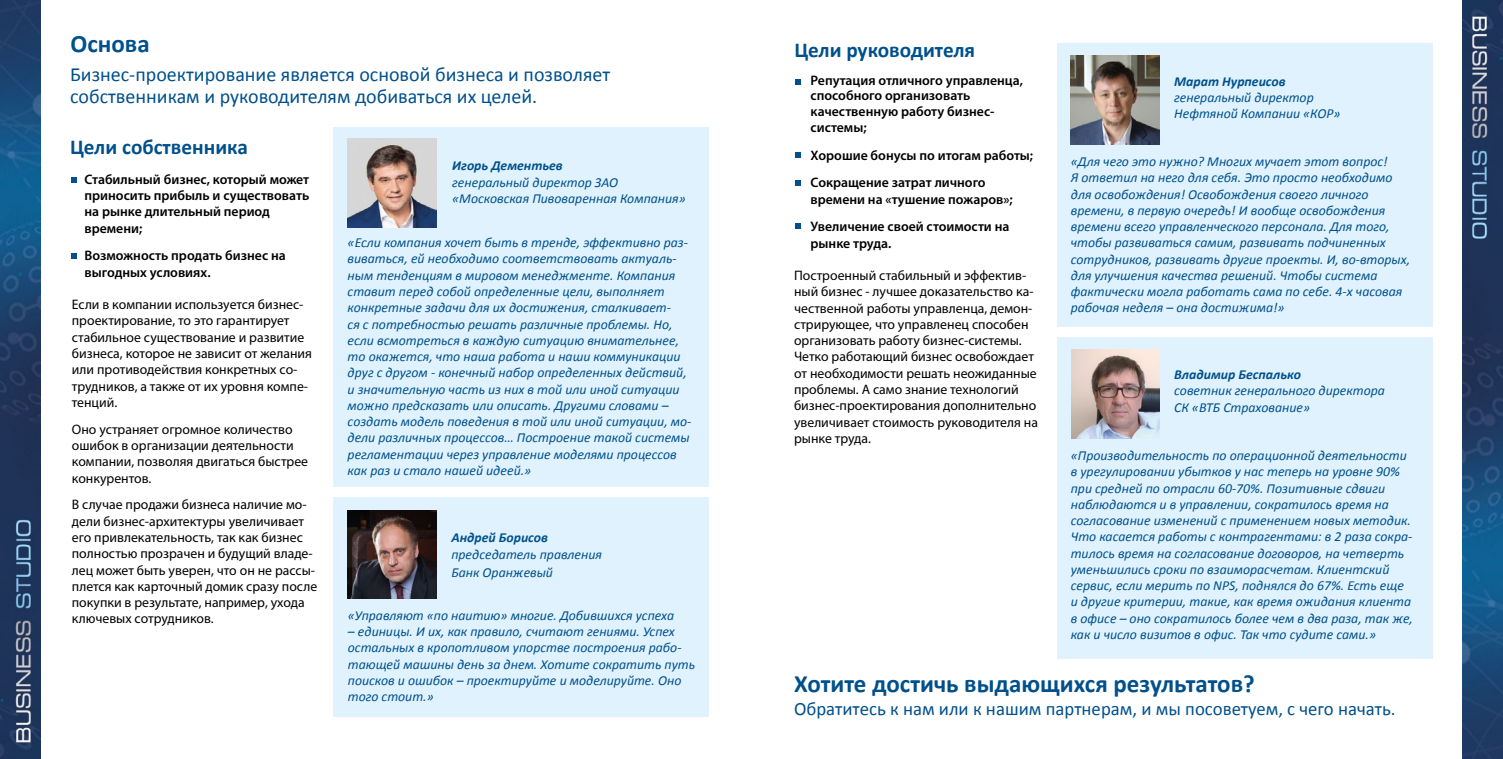
<style>
.page{position:relative;width:1503px;height:759px;background:#fff}
.page>*{position:absolute;margin:0;border:0;box-sizing:border-box;transform-origin:0 0}
.t1{font:700 25px "Calibri";color:#00508c}
.t2{font:700 21.25px "Calibri";color:#00508c}
.t3{font:20px/22.5px "Calibri";color:#00508c}
.t4{font:18.75px "Calibri";color:#00508c}
.t5{font:italic 13.75px/16.2px "Calibri";color:#00508c}
.t6{font:13.75px/16.2px "Myriad Pro";color:#000}
.t7{font:600 13.75px/16.4px "Myriad Pro";color:#000}
.t8{font:italic 700 13.75px "Calibri";color:#00508c}
</style>
<div class="page">
<div style="left:334px;top:127px;width:375px;height:359px;background:#dff2fd"></div>
<div style="left:334px;top:497px;width:375px;height:219px;background:#dff2fd"></div>
<img style="left:348px;top:510px;width:88px;height:88px">
<svg style="left:71px;top:177px;width:5px;height:5px"></svg>
<svg style="left:71px;top:253px;width:5px;height:6px"></svg>
<img style="left:348px;top:139px;width:88px;height:88px">
<img style="left:0;top:0;width:41px;height:758px">
<div style="left:1057px;top:43px;width:375px;height:283px;background:#dff2fd"></div>
<div style="left:1057px;top:337px;width:375px;height:321px;background:#dff2fd"></div>
<svg style="left:795px;top:79px;width:6px;height:5px"></svg>
<svg style="left:795px;top:152px;width:6px;height:5px"></svg>
<svg style="left:795px;top:180px;width:6px;height:5px"></svg>
<svg style="left:795px;top:223px;width:6px;height:6px"></svg>
<img style="left:1071px;top:349px;width:88px;height:89px">
<img style="left:1070px;top:56px;width:89px;height:88px">
<img style="left:1462px;top:0;width:40px;height:758px">
<h1 class="t1" style="left:70px;top:27px;width:81px">Основа</h1>
<h3 class="t3" style="left:70px;top:63px;width:541px">Бизнес-проектирование является основой бизнеса и позволяет собственникам и руководителям добиваться их целей.</h3>
<h2 class="t2" style="left:70px;top:133px;width:179px">Цели собственника</h2>
<p class="t7" style="left:84px;top:170px;width:226px">Стабильный бизнес, который может приносить прибыль и существовать на рынке длительный период времени;</p>
<p class="t7" style="left:84px;top:247px;width:203px">Возможность продать бизнес на выгодных условиях.</p>
<p class="t6" style="left:72px;top:296px;width:242px">Если в компании используется бизнес&shy;проектирование, то это гарантирует стабильное существование и развитие бизнеса, которое не зависит от желания или противодействия конкретных со&shy;трудников, а также от их уровня компе&shy;тенций.</p>
<p class="t6" style="left:72px;top:420px;width:238px">Оно устраняет огромное количество ошибок в организации деятельности компании, позволяя двигаться быстрее конкурентов.</p>
<p class="t6" style="left:72px;top:496px;width:247px">В случае продажи бизнеса наличие мо&shy;дели бизнес-архитектуры увеличивает его привлекательность, так как бизнес полностью прозрачен и будущий владе&shy;лец может быть уверен, что он не рассы&shy;плется как карточный домик сразу после покупки в результате, например, ухода ключевых сотрудников.</p>
<p class="t8" style="left:452px;top:157px;width:112px">Игорь Дементьев</p>
<p class="t5" style="left:452px;top:173px;width:235px">генеральный директор ЗАО «Московская Пивоваренная Компания»</p>
<p class="t5" style="left:348px;top:234px;width:345px">«Если компания хочет быть в тренде, эффективно раз&shy;виваться, ей необходимо соответствовать актуаль&shy;ным тенденциям в мировом менеджменте. Компания ставит перед собой определенные цели, выполняет конкретные задачи для их достижения, сталкивает-<br>ся с потребностью решать различные проблемы. Но, если всмотреться в каждую ситуацию внимательнее, то окажется, что наша работа и наши коммуникации друг с другом - конечный набор определенных действий, и значительную часть из них в той или иной ситуации можно предсказать или описать. Другими словами – создать модель поведения в той или иной ситуации, мо&shy;дели различных процессов… Построение такой системы регламентации через управление моделями процессов как раз и стало нашей идеей.»</p>
<p class="t8" style="left:451px;top:528px;width:98px">Андрей Борисов</p>
<p class="t5" style="left:451px;top:545px;width:152px;line-height:17.5px">председатель правления<br>Банк Оранжевый</p>
<p class="t5" style="left:348px;top:606px;width:328px">«Управляют «по наитию» многие. Добившихся успеха</p>
<p class="t5" style="left:348px;top:622px;width:349px">– единицы. И их, как правило, считают гениями. Успех остальных в кропотливом упорстве построения рабо&shy;тающей машины день за днем. Хотите сократить путь поисков и ошибок – проектируйте и моделируйте. Оно того стоит.»</p>
<h2 class="t2" style="left:794px;top:36px;width:182px">Цели руководителя</h2>
<p class="t7" style="left:810px;top:73px;width:214px;line-height:15px">Репутация отличного управленца, способного организовать качественную работу бизнес-</p>
<p class="t7" style="left:810px;top:113px;width:224px;line-height:27.5px">системы;<br>Хорошие бонусы по итогам работы;<br>Сокращение затрат личного</p>
<p class="t7" style="left:810px;top:185px;width:204px;line-height:27.5px">времени на «тушение пожаров»;<br>Увеличение своей стоимости на</p>
<p class="t7" style="left:810px;top:234px;width:82px">рынке труда.</p>
<p class="t6" style="left:794px;top:267px;width:245px">Построенный стабильный и эффектив&shy;ный бизнес - лучшее доказательство ка&shy;чественной работы управленца, демон&shy;стрирующее, что управленец способен организовать работу бизнес-системы.<br>Четко работающий бизнес освобождает от необходимости решать неожиданные проблемы. А само знание технологий бизнес-проектирования дополнительно увеличивает стоимость руководителя на рынке труда.</p>
<p class="t8" style="left:1174px;top:72px;width:113px">Марат Нурпеисов</p>
<p class="t5" style="left:1174px;top:89px;width:168px">генеральный директор<br>Нефтяной Компании «КОР»</p>
<p class="t5" style="left:1070px;top:153px;width:341px">«Для чего это нужно? Многих мучает этот вопрос!<br>Я ответил на него для себя. Это просто необходимо для освобождения! Освобождения своего личного времени, в первую очередь! И вообще освобождения времени всего управленческого персонала. Для того, чтобы развиваться самим, развивать подчиненных сотрудников, развивать другие проекты. И, во-вторых, для улучшения качества решений. Чтобы система фактически могла работать сама по себе. 4-х часовая рабочая неделя – она достижима!»</p>
<p class="t8" style="left:1174px;top:365px;width:128px">Владимир Беспалько</p>
<p class="t5" style="left:1174px;top:382px;width:212px">советник генерального директора<br>СК «ВТБ Страхование»</p>
<p class="t5" style="left:1070px;top:446px;width:344px">«Производительность по операционной деятельности в урегулировании убытков у нас теперь на уровне 90% при средней по отрасли 60-70%. Позитивные сдвиги наблюдаются и в управлении, сократилось время на согласование изменений с применением новых методик.<br>Что касается работы с контрагентами: в 2 раза сокра&shy;тилось время на согласование договоров, на четверть уменьшились сроки по взаиморасчетам. Клиентский сервис, если мерить по NPS, поднялся до 67%. Есть еще и другие критерии, такие, как время ожидания клиента в офисе – оно сократилось более чем в два раза, так же, как и число визитов в офис. Так что судите сами.»</p>
<h1 class="t1" style="left:794px;top:667px;width:462px">Хотите достичь выдающихся результатов?</h1>
<h3 class="t4" style="left:794px;top:696px;width:603px">Обратитесь к нам или к нашим партнерам, и мы посоветуем, с чего начать.</h3>
</div>
